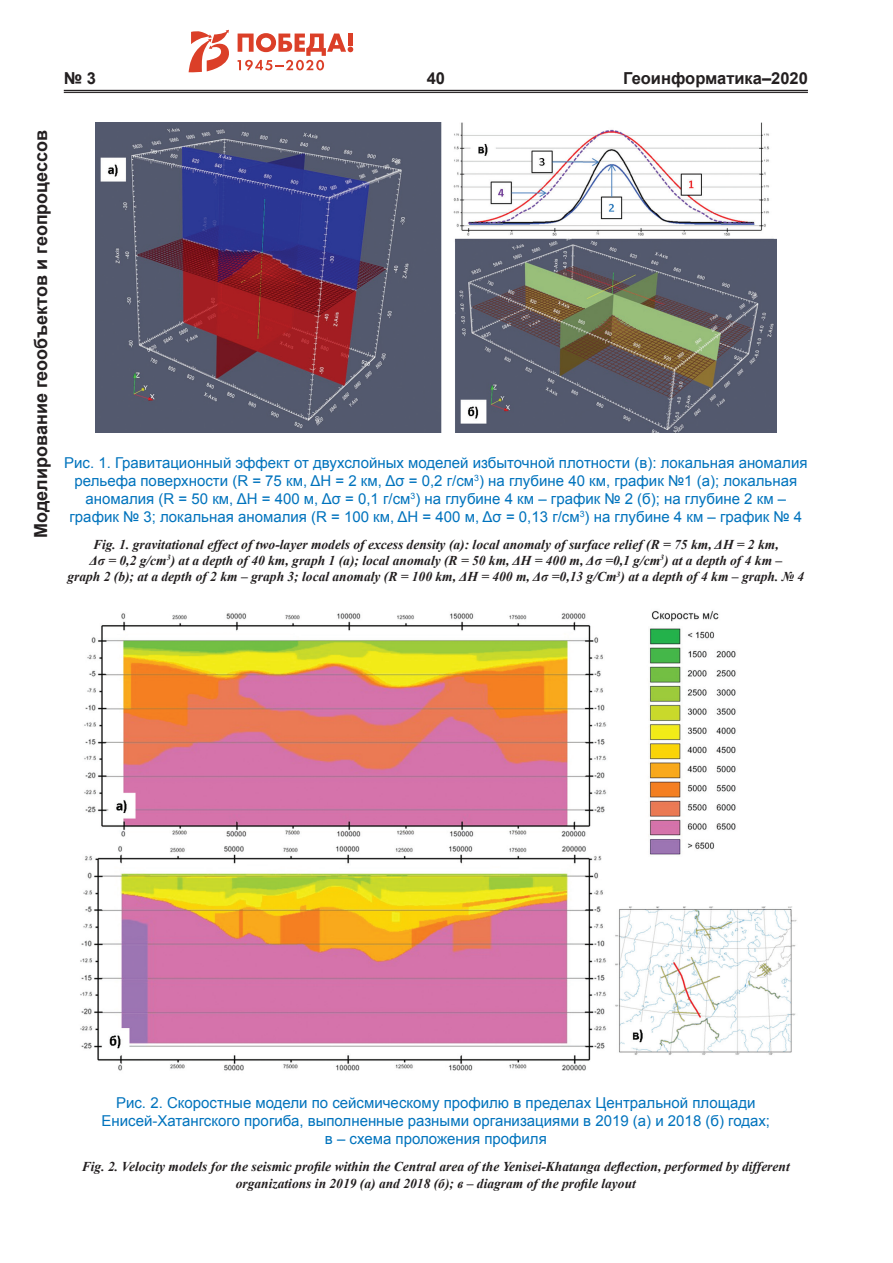
<style>
.page{position:relative;width:893px;height:1263px;background:#fff}
.page>*{position:absolute;margin:0;border:0;box-sizing:border-box;transform-origin:0 0}
.t1{font:700 18px "Arial";color:#231f20}
.t2{font:700 16.5px "Arial";color:#231f20}
.t3{font:15px/18px "Arial";color:#0073bd;text-align:center}
.t4{font:italic 700 13.5px/16.2px "Times New Roman";color:#231f20;text-align:center}
</style>
<div class="page">
<hr style="left:64px;top:90px;width:744px;height:1px;background:#231f20">
<hr style="left:64px;top:92px;width:744px;height:1px;background:#231f20">
<svg style="left:238px;top:33px;width:115px;height:38px"></svg>
<div style="left:348px;top:34px;width:5px;height:12px;background:#db3f28"></div>
<svg style="left:189px;top:30px;width:40px;height:42px"></svg>
<img style="left:96px;top:122px;width:680px;height:311px">
<img style="left:80px;top:610px;width:717px;height:461px">
<p class="t2" style="left:64px;top:68px;width:34px">№ 3</p>
<p class="t2" style="left:427px;top:68px;width:20px">40</p>
<p class="t2" style="left:623px;top:68px;width:186px">Геоинформатика–2020</p>
<p class="t1" style="left:29px;top:538px;width:409px;rotate:-90deg">Моделирование геообъектов и геопроцессов</p>
<p class="t3" style="left:64px;top:454px;width:745px">Рис. 1. Гравитационный эффект от двухслойных моделей избыточной плотности (в): локальная аномалия рельефа поверхности (R = 75 км, ΔH = 2 км, Δσ = 0,2 г/см<sup>3</sup>) на глубине 40 км, график №1 (а); локальная аномалия (R = 50 км, ΔH = 400 м, Δσ = 0,1 г/см<sup>3</sup>) на глубине 4 км – график № 2 (б); на глубине 2 км – график № 3; локальная аномалия (R = 100 км, ΔH = 400 м, Δσ = 0,13 г/см<sup>3</sup>) на глубине 4 км – график № 4</p>
<p class="t4" style="left:67px;top:536px;width:738px">Fig. 1. gravitational effect of two-layer models of excess density (а): local anomaly of surface relief (R = 75 km, ΔH = 2 km,<br>Δσ = 0,2 g/cm<sup>3</sup>) at a depth of 40 km, graph 1 (a); local anomaly (R = 50 km, ΔH = 400 m, Δσ =0,1 g/cm<sup>3</sup>) at a depth of 4 km –<br>graph 2 (b); at a depth of 2 km – graph 3; local anomaly (R = 100 km, ΔH = 400 m, Δσ =0,13 g/Cm<sup>3</sup>) at a depth of 4 km – graph. № 4</p>
<p class="t3" style="left:102px;top:1094px;width:670px">Рис. 2. Скоростные модели по сейсмическому профилю в пределах Центральной площади<br>Енисей-Хатангского прогиба, выполненные разными организациями в 2019 (а) и 2018 (б) годах; в – схема проложения профиля</p>
<p class="t4" style="left:82px;top:1158px;width:709px">Fig. 2. Velocity models for the seismic profile within the Central area of the Yenisei-Khatanga deflection, performed by different organizations in 2019 (а) and 2018 (б); в – diagram of the profile layout</p>
</div>
